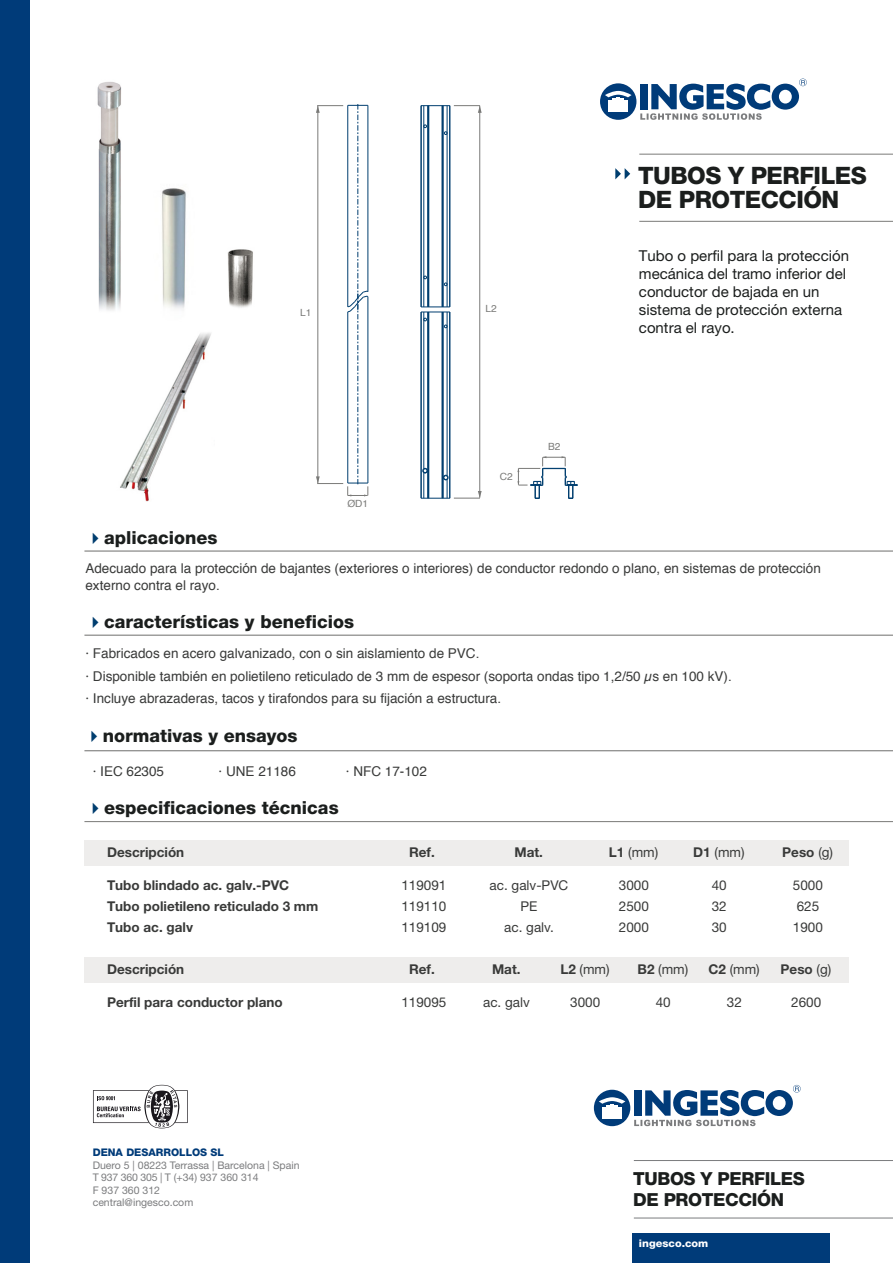
<style>
.page{position:relative;width:893px;height:1263px;background:#fff}
.page>*{position:absolute;margin:0;border:0;box-sizing:border-box;transform-origin:0 0}
.t1{font:800 24px/24px "Helvetica Neue";letter-spacing:-.02em;color:#1b1e1d}
.t2{font:800 18px "Helvetica Neue";color:#1b1e1d}
.t3{font:800 18px/21px "Helvetica Neue";letter-spacing:-.02em;color:#1b1e1d}
.t4{font:15px/18px "Helvetica Neue";color:#1b1e1d}
.t5{font:13.5px/22.5px "Helvetica";color:#393a39}
.t6{font:700 13.5px/21px "Helvetica Neue";color:#393a39}
.t7{font:13.5px "Helvetica Neue";color:#393a39}
.t8{font:13.5px "Helvetica Neue";color:#393a39}
.t9{font:10.5px/12.5px "Helvetica Neue";color:#7b7c7e}
.t10{font:800 10.5px "Helvetica Neue";color:#003b79}
.t11{font:800 10.5px "Helvetica Neue";color:#fff;scale:1.04 1}
.t12{font:9.9px "Helvetica";color:#7a7a78}
.s1{color:#003e6f}
.s2{font-weight:700}
.s3{font-weight:400}
</style>
<div class="page">
<div style="left:0;top:0;width:30px;height:1263px;background:#003b79"></div>
<div style="left:600px;top:83px;width:36px;height:37px;background:#003b79;border-radius:50%"></div>
<svg style="left:605px;top:91px;width:26px;height:21px"></svg>
<svg style="left:640px;top:79px;width:167px;height:41px"></svg>
<hr style="left:639px;top:154px;width:254px;height:1px;background:#7a7a78">
<hr style="left:639px;top:221px;width:254px;height:1px;background:#7a7a78">
<svg style="left:615px;top:168px;width:15px;height:11px"></svg>
<hr style="left:84px;top:551px;width:809px;height:1px;background:#6e6e6c">
<hr style="left:84px;top:635px;width:809px;height:1px;background:#6e6e6c">
<hr style="left:84px;top:750px;width:809px;height:1px;background:#6e6e6c">
<div style="left:84px;top:840px;width:765px;height:25px;background:#eeedec"></div>
<hr style="left:84px;top:821px;width:809px;height:1px;background:#7a7a78">
<div style="left:84px;top:957px;width:765px;height:25px;background:#eeedec"></div>
<img style="left:97px;top:82px;width:24px;height:229px">
<img style="left:227px;top:249px;width:26px;height:59px">
<img style="left:162px;top:188px;width:24px;height:121px">
<img style="left:120px;top:333px;width:91px;height:169px">
<hr style="left:421px;top:106px;width:1px;height:201px;background:#003e6f">
<hr style="left:424px;top:106px;width:1px;height:201px;background:#003e6f">
<hr style="left:428px;top:106px;width:1px;height:201px;background:#003e6f">
<hr style="left:442px;top:106px;width:1px;height:201px;background:#003e6f">
<hr style="left:443px;top:106px;width:1px;height:201px;background:#003e6f">
<hr style="left:447px;top:106px;width:1px;height:201px;background:#003e6f">
<hr style="left:449px;top:106px;width:1px;height:201px;background:#003e6f">
<hr style="left:450px;top:106px;width:1px;height:201px;background:#003e6f">
<hr style="left:421px;top:312px;width:1px;height:186px;background:#003e6f">
<hr style="left:424px;top:312px;width:1px;height:157px;background:#003e6f">
<hr style="left:428px;top:312px;width:1px;height:186px;background:#003e6f">
<hr style="left:442px;top:312px;width:1px;height:186px;background:#003e6f">
<hr style="left:443px;top:312px;width:1px;height:186px;background:#003e6f">
<hr style="left:447px;top:312px;width:1px;height:164px;background:#003e6f">
<hr style="left:449px;top:312px;width:1px;height:186px;background:#003e6f">
<hr style="left:450px;top:312px;width:1px;height:186px;background:#003e6f">
<svg style="left:421px;top:307px;width:29px;height:21px"></svg>
<svg style="left:421px;top:467px;width:61px;height:32px"></svg>
<svg style="left:421px;top:105px;width:61px;height:8px"></svg>
<hr style="left:479px;top:106px;width:1px;height:392px;background:#7a7a78">
<svg style="left:316px;top:104px;width:53px;height:392px"></svg>
<svg style="left:517px;top:456px;width:61px;height:43px"></svg>
<div style="left:632px;top:1233px;width:198px;height:30px;background:#003b79"></div>
<hr style="left:634px;top:1160px;width:259px;height:1px;background:#7b7c7e">
<hr style="left:634px;top:1218px;width:259px;height:1px;background:#7b7c7e">
<div style="left:594px;top:1090px;width:36px;height:36px;background:#003b79;border-radius:50%"></div>
<svg style="left:599px;top:1097px;width:26px;height:21px"></svg>
<svg style="left:634px;top:1085px;width:167px;height:41px"></svg>
<svg style="left:93px;top:1085px;width:95px;height:43px"></svg>
<h2 class="t2" style="left:86px;top:527px;width:133px"><span class="s1">✔</span>aplicaciones</h2>
<p class="t12" style="left:300px;top:304px;width:13px">L1</p>
<p class="t12" style="left:347px;top:495px;width:22px">ØD1</p>
<p class="t12" style="left:485px;top:301px;width:13px">L2</p>
<p class="t12" style="left:500px;top:468px;width:14px">C2</p>
<p class="t12" style="left:548px;top:439px;width:14px">B2</p>
<h1 class="t1" style="left:638px;top:163px;width:230px">TUBOS Y PERFILES<br>DE PROTECCIÓN</h1>
<p class="t4" style="left:639px;top:246px;width:212px">Tubo o perfil para la protección mecánica del tramo inferior del conductor de bajada en un sistema de protección externa contra el rayo.</p>
<p class="t5" style="left:85px;top:561px;width:737px;line-height:16.5px">Adecuado para la protección de bajantes (exteriores o interiores) de conductor redondo o plano, en sistemas de protección externo contra el rayo.</p>
<h2 class="t2" style="left:86px;top:611px;width:269px"><span class="s1">✔</span>características y beneficios</h2>
<p class="t5" style="left:85px;top:643px;width:648px">· Fabricados en acero galvanizado, con o sin aislamiento de PVC.<br>· Disponible también en polietileno reticulado de 3 mm de espesor (soporta ondas tipo 1,2/50 µs en 100 kV). · Incluye abrazaderas, tacos y tirafondos para su fijación a estructura.</p>
<h2 class="t2" style="left:85px;top:725px;width:214px"><span class="s1">✔</span>normativas y ensayos</h2>
<p class="t5" style="left:93px;top:760px;width:73px">· IEC 62305</p>
<p class="t5" style="left:219px;top:760px;width:79px">· UNE 21186</p>
<p class="t5" style="left:346px;top:760px;width:83px">· NFC 17-102</p>
<h2 class="t2" style="left:86px;top:797px;width:254px"><span class="s1">✔</span>especificaciones técnicas</h2>
<p class="t6" style="left:107px;top:841px;width:79px">Descripción</p>
<p class="t6" style="left:107px;top:874px;width:213px">Tubo blindado ac. galv.-PVC<br>Tubo polietileno reticulado 3 mm<br>Tubo ac. galv</p>
<p class="t6" style="left:107px;top:958px;width:79px">Descripción</p>
<p class="t6" style="left:107px;top:991px;width:177px">Perfil para conductor plano</p>
<p class="t6" style="left:409px;top:841px;width:27px">Ref.</p>
<p class="t6" style="left:514px;top:841px;width:30px">Mat.</p>
<p class="t8" style="left:609px;top:842px;width:51px"><span class="s2">L1</span> (mm)</p>
<p class="t8" style="left:693px;top:842px;width:53px"><span class="s2">D1</span> (mm)</p>
<p class="t6" style="left:782px;top:841px;width:52px">Peso <span class="s3">(g)</span></p>
<p class="t7" style="left:401px;top:877px;width:47px">119091</p>
<p class="t7" style="left:490px;top:877px;width:80px">ac. galv-PVC</p>
<p class="t7" style="left:619px;top:877px;width:32px">3000</p>
<p class="t7" style="left:712px;top:877px;width:17px">40</p>
<p class="t7" style="left:793px;top:877px;width:32px">5000</p>
<p class="t7" style="left:401px;top:898px;width:47px">119110</p>
<p class="t7" style="left:520px;top:898px;width:18px">PE</p>
<p class="t7" style="left:619px;top:898px;width:32px">2500</p>
<p class="t7" style="left:712px;top:898px;width:17px">32</p>
<p class="t7" style="left:797px;top:898px;width:24px">625</p>
<p class="t7" style="left:401px;top:919px;width:47px">119109</p>
<p class="t7" style="left:504px;top:919px;width:51px">ac. galv.</p>
<p class="t7" style="left:619px;top:919px;width:32px">2000</p>
<p class="t7" style="left:712px;top:919px;width:17px">30</p>
<p class="t7" style="left:793px;top:919px;width:32px">1900</p>
<p class="t6" style="left:409px;top:958px;width:27px">Ref.</p>
<p class="t6" style="left:492px;top:958px;width:30px">Mat.</p>
<p class="t8" style="left:560px;top:959px;width:51px"><span class="s2">L2</span> (mm)</p>
<p class="t8" style="left:637px;top:959px;width:52px"><span class="s2">B2</span> (mm)</p>
<p class="t8" style="left:708px;top:959px;width:53px"><span class="s2">C2</span> (mm)</p>
<p class="t6" style="left:781px;top:958px;width:52px">Peso <span class="s3">(g)</span></p>
<p class="t7" style="left:401px;top:994px;width:47px">119095</p>
<p class="t7" style="left:483px;top:994px;width:48px">ac. galv</p>
<p class="t7" style="left:570px;top:994px;width:32px">3000</p>
<p class="t7" style="left:656px;top:994px;width:17px">40</p>
<p class="t7" style="left:727px;top:994px;width:17px">32</p>
<p class="t7" style="left:791px;top:994px;width:32px">2600</p>
<p class="t10" style="left:93px;top:1146px;width:133px">DENA DESARROLLOS SL</p>
<p class="t9" style="left:93px;top:1159px;width:208px">Duero 5 | 08223 Terrassa | Barcelona | Spain<br>T 937 360 305 | T (+34) 937 360 314<br>F 937 360 312<br>central@ingesco.com</p>
<h2 class="t3" style="left:633px;top:1168px;width:173px">TUBOS Y PERFILES<br>DE PROTECCIÓN</h2>
<p class="t11" style="left:639px;top:1237px;width:68px">ingesco.com</p>
</div>
